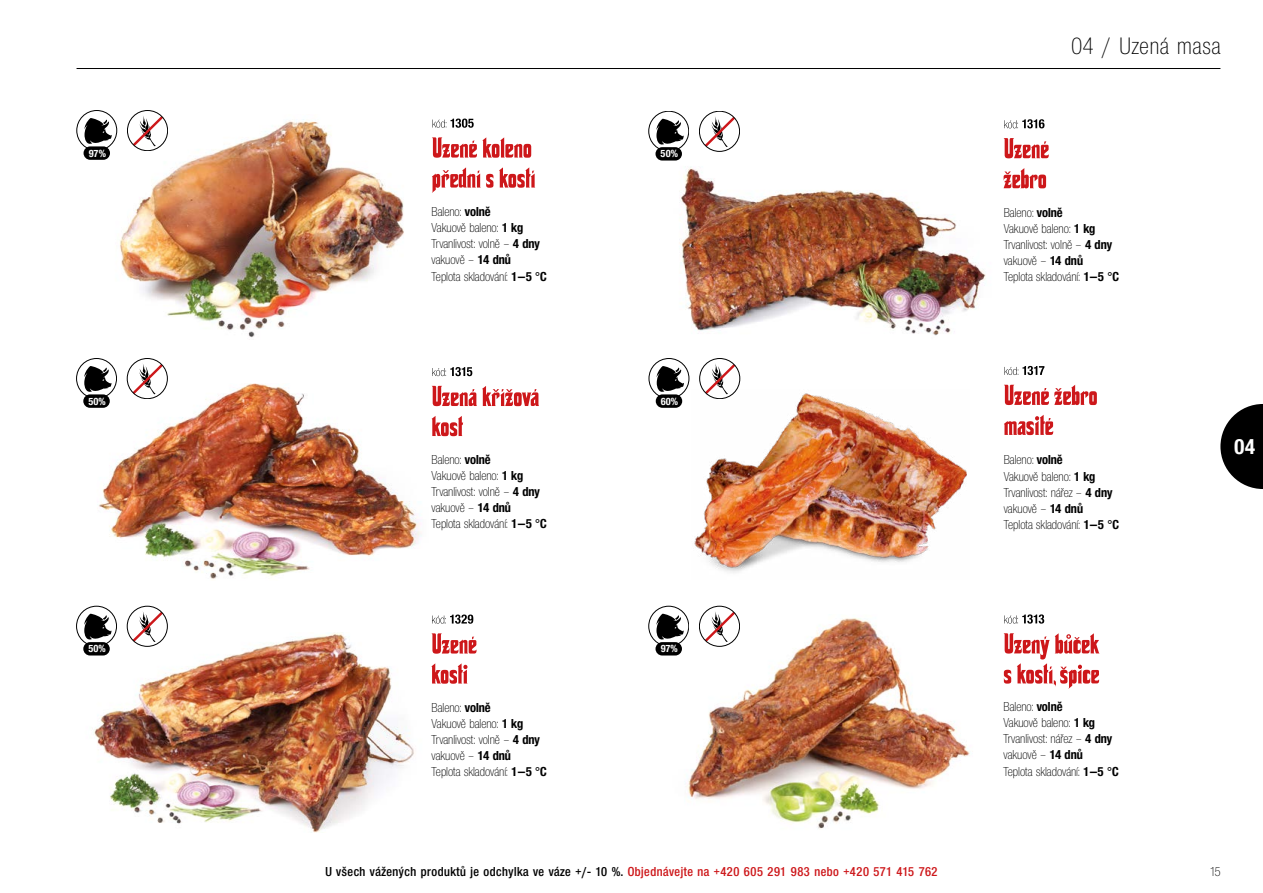
<style>
.page{position:relative;width:1263px;height:893px;background:#fff}
.page>*{position:absolute;margin:0;border:0;box-sizing:border-box;transform-origin:0 0}
.t1{font:24.75px "Nimbus Sans Novus DOT Lig Con";letter-spacing:.04em;color:#000}
.t2{font:22.5px "Nimbus Sans Novus DOT Bol Con";color:#fff}
.t3{font:13.5px/16.2px "Nimbus Sans Novus DOT Lig Con";color:#000}
.t4{font:13.5px "Nimbus Sans Novus DOT Sem Bol Con";letter-spacing:.04em;color:#000}
.t5{font:10.8px "Nimbus Sans Novus DOT Bol Con";color:#fff}
.s1{font-family:"Nimbus Sans Novus DOT Bol Con"}
.s2{color:#cd171a}
</style>
<div class="page">
<img style="left:77px;top:632px;width:337px;height:201px">
<img style="left:76px;top:115px;width:398px;height:223px">
<img style="left:76px;top:383px;width:379px;height:196px">
<img style="left:679px;top:158px;width:332px;height:178px">
<hr style="left:77px;top:68px;width:1143px;height:1px;background:#000">
<svg style="left:1220px;top:404px;width:43px;height:85px"></svg>
<svg style="left:431px;top:663px;width:37px;height:21px"></svg>
<svg style="left:431px;top:633px;width:45px;height:21px"></svg>
<svg style="left:432px;top:614px;width:41px;height:10px"></svg>
<svg style="left:432px;top:137px;width:99px;height:21px"></svg>
<svg style="left:432px;top:119px;width:42px;height:9px"></svg>
<svg style="left:432px;top:167px;width:103px;height:26px"></svg>
<svg style="left:432px;top:416px;width:31px;height:20px"></svg>
<svg style="left:432px;top:367px;width:40px;height:9px"></svg>
<svg style="left:432px;top:386px;width:107px;height:20px"></svg>
<svg style="left:84px;top:118px;width:28px;height:28px"></svg>
<div style="left:77px;top:110px;width:40px;height:41px;border:1px solid #000;border-radius:50%"></div>
<div style="left:84px;top:146px;width:26px;height:14px;background:#000;border-radius:7px"></div>
<svg style="left:130px;top:113px;width:36px;height:36px"></svg>
<div style="left:127px;top:110px;width:41px;height:41px;border:1px solid #000;border-radius:50%"></div>
<svg style="left:84px;top:366px;width:28px;height:28px"></svg>
<div style="left:76px;top:358px;width:41px;height:41px;border:1px solid #000;border-radius:50%"></div>
<div style="left:83px;top:394px;width:27px;height:14px;background:#000;border-radius:7px"></div>
<svg style="left:130px;top:361px;width:35px;height:36px"></svg>
<div style="left:127px;top:358px;width:41px;height:41px;border:1px solid #000;border-radius:50%"></div>
<svg style="left:84px;top:614px;width:28px;height:27px"></svg>
<div style="left:76px;top:606px;width:41px;height:40px;border:1px solid #000;border-radius:50%"></div>
<div style="left:83px;top:642px;width:27px;height:13px;background:#000;border-radius:7px"></div>
<svg style="left:130px;top:609px;width:35px;height:35px"></svg>
<div style="left:127px;top:606px;width:41px;height:41px;border:1px solid #000;border-radius:50%"></div>
<svg style="left:1003px;top:168px;width:43px;height:20px"></svg>
<svg style="left:1003px;top:138px;width:46px;height:20px"></svg>
<svg style="left:1004px;top:119px;width:40px;height:9px"></svg>
<svg style="left:656px;top:119px;width:28px;height:27px"></svg>
<div style="left:648px;top:111px;width:41px;height:40px;border:1px solid #000;border-radius:50%"></div>
<div style="left:655px;top:147px;width:27px;height:14px;background:#000;border-radius:7px"></div>
<svg style="left:702px;top:114px;width:36px;height:35px"></svg>
<div style="left:699px;top:111px;width:41px;height:41px;border:1px solid #000;border-radius:50%"></div>
<img style="left:694px;top:393px;width:273px;height:180px">
<svg style="left:1004px;top:415px;width:49px;height:20px"></svg>
<svg style="left:1004px;top:385px;width:93px;height:20px"></svg>
<svg style="left:1004px;top:366px;width:40px;height:9px"></svg>
<svg style="left:656px;top:366px;width:28px;height:28px"></svg>
<div style="left:649px;top:358px;width:40px;height:41px;border:1px solid #000;border-radius:50%"></div>
<div style="left:656px;top:394px;width:26px;height:14px;background:#000;border-radius:7px"></div>
<svg style="left:702px;top:361px;width:36px;height:36px"></svg>
<div style="left:699px;top:358px;width:41px;height:41px;border:1px solid #000;border-radius:50%"></div>
<img style="left:648px;top:614px;width:322px;height:215px">
<svg style="left:1004px;top:614px;width:40px;height:10px"></svg>
<svg style="left:1003px;top:633px;width:96px;height:56px"></svg>
<svg style="left:656px;top:614px;width:28px;height:27px"></svg>
<div style="left:648px;top:606px;width:41px;height:40px;border:1px solid #000;border-radius:50%"></div>
<div style="left:655px;top:642px;width:27px;height:13px;background:#000;border-radius:7px"></div>
<svg style="left:702px;top:609px;width:36px;height:35px"></svg>
<div style="left:699px;top:606px;width:41px;height:41px;border:1px solid #000;border-radius:50%"></div>
<h1 class="t1" style="left:1071px;top:33px;width:151px">04 / Uzená masa</h1>
<p class="t5" style="left:89px;top:147px;width:19px">97%</p>
<p class="t5" style="left:661px;top:148px;width:19px">50%</p>
<p class="t3" style="left:432px;top:204px;width:117px">Baleno: <span class="s1">volně<br></span>Vakuově baleno: <span class="s1">1 kg<br></span>Trvanlivost: volně – <span class="s1">4 dny </span>vakuově – <span class="s1">14 dnů<br></span>Teplota skladování: <span class="s1">1–5 °C</span></p>
<p class="t3" style="left:1004px;top:204px;width:117px">Baleno: <span class="s1">volně<br></span>Vakuově baleno: <span class="s1">1 kg<br></span>Trvanlivost: volně – <span class="s1">4 dny </span>vakuově – <span class="s1">14 dnů<br></span>Teplota skladování: <span class="s1">1–5 °C</span></p>
<p class="t5" style="left:88px;top:395px;width:19px">50%</p>
<p class="t5" style="left:661px;top:395px;width:19px">60%</p>
<p class="t3" style="left:432px;top:451px;width:117px">Baleno: <span class="s1">volně<br></span>Vakuově baleno: <span class="s1">1 kg<br></span>Trvanlivost: volně – <span class="s1">4 dny </span>vakuově – <span class="s1">14 dnů<br></span>Teplota skladování: <span class="s1">1–5 °C</span></p>
<p class="t3" style="left:1004px;top:452px;width:117px">Baleno: <span class="s1">volně<br></span>Vakuově baleno: <span class="s1">1 kg<br></span>Trvanlivost: nářez – <span class="s1">4 dny </span>vakuově – <span class="s1">14 dnů<br></span>Teplota skladování: <span class="s1">1–5 °C</span></p>
<h2 class="t2" style="left:1234px;top:434px;width:22px">04</h2>
<p class="t5" style="left:88px;top:643px;width:19px">50%</p>
<p class="t5" style="left:661px;top:643px;width:19px">97%</p>
<p class="t3" style="left:432px;top:699px;width:117px">Baleno: <span class="s1">volně<br></span>Vakuově baleno: <span class="s1">1 kg<br></span>Trvanlivost: volně – <span class="s1">4 dny </span>vakuově – <span class="s1">14 dnů<br></span>Teplota skladování: <span class="s1">1–5 °C</span></p>
<p class="t3" style="left:1003px;top:699px;width:117px">Baleno: <span class="s1">volně<br></span>Vakuově baleno: <span class="s1">1 kg<br></span>Trvanlivost: nářez – <span class="s1">4 dny </span>vakuově – <span class="s1">14 dnů<br></span>Teplota skladování: <span class="s1">1–5 °C</span></p>
<p class="t4" style="left:325px;top:864px;width:614px">U všech vážených produktů je odchylka ve váze +/- 10 %. <span class="s2">Objednávejte na +420 605 291 983 nebo +420 571 415 762</span></p>
<p class="t3" style="left:1210px;top:864px;width:12px">15</p>
</div>
